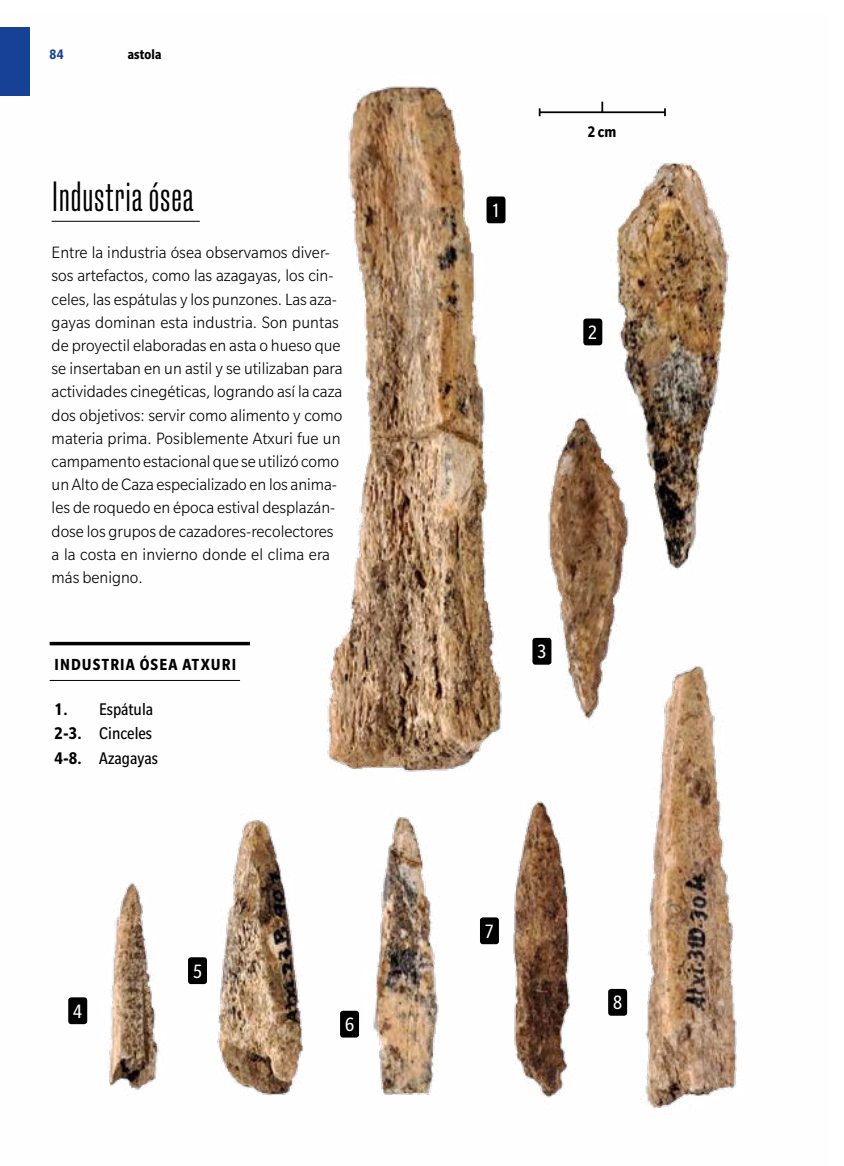
<style>
.page{position:relative;width:844px;height:1166px;background:#fff}
.page>*{position:absolute;margin:0;border:0;box-sizing:border-box;transform-origin:0 0}
.t1{font:300 condensed 42px "Fixture";letter-spacing:.01em;color:#000}
.t2{font:condensed 21px "Slate Pro";color:#fff}
.t3{font:condensed 18.38px/24.5px "Slate Pro";color:#000}
.t4{font:300 17.85px/23.1px "Slate Pro";color:#000;scale:.96 1}
.t5{font:700 condensed 17.5px "Slate Pro";color:#000}
.t6{font:700 condensed 16.62px "Slate Pro";color:#000}
.t7{font:700 condensed 14.88px "Slate Pro";letter-spacing:.01em;color:#000}
.t8{font:700 condensed 14.88px "Slate Pro";color:#164194}
.s1{font-weight:700}
</style>
<div class="page">
<img style="left:0;top:27px;width:737px;height:1082px">
<hr style="left:843px;top:0;width:1px;height:1166px;background:#020203">
<hr style="left:539px;top:111px;width:125px;height:2px;background:#000">
<svg style="left:538px;top:108px;width:2px;height:8px"></svg>
<svg style="left:601px;top:102px;width:2px;height:10px"></svg>
<div style="left:486px;top:196px;width:19px;height:27px;background:#000;border-radius:3px"></div>
<div style="left:583px;top:318px;width:19px;height:27px;background:#000;border-radius:3px"></div>
<div style="left:532px;top:638px;width:19px;height:27px;background:#000;border-radius:3px"></div>
<div style="left:68px;top:997px;width:19px;height:27px;background:#000;border-radius:3px"></div>
<div style="left:188px;top:957px;width:19px;height:27px;background:#000;border-radius:3px"></div>
<div style="left:340px;top:1011px;width:19px;height:26px;background:#000;border-radius:3px"></div>
<div style="left:480px;top:917px;width:19px;height:27px;background:#000;border-radius:3px"></div>
<div style="left:608px;top:989px;width:19px;height:27px;background:#000;border-radius:3px"></div>
<hr style="left:50px;top:642px;width:200px;height:3px;background:#000">
<hr style="left:50px;top:680px;width:190px;height:1px;background:#000">
<hr style="left:52px;top:221px;width:148px;height:1px;background:#000">
<div style="left:0;top:28px;width:30px;height:68px;background:#164194"></div>
<p class="t8" style="left:50px;top:47px;width:15px">84</p>
<p class="t7" style="left:128px;top:47px;width:35px">ASTOLA</p>
<h1 class="t1" style="left:52px;top:171px;width:144px">Industria ósea</h1>
<p class="t4" style="left:52px;top:241px;width:304px">Entre la industria ósea observamos diver&shy;sos artefactos, como las azagayas, los cin&shy;celes, las espátulas y los punzones. Las aza&shy;gayas dominan esta industria. Son puntas de proyectil elaboradas en asta o hueso que se insertaban en un astil y se utilizaban para actividades cinegéticas, logrando así la caza dos objetivos: servir como alimento y como materia prima. Posiblemente Atxuri fue un campamento estacional que se utilizó como un Alto de Caza especializado en los anima&shy;les de roquedo en época estival desplazán&shy;dose los grupos de cazadores-recolectores a la costa en invierno donde el clima era más benigno.</p>
<p class="t5" style="left:55px;top:655px;width:16px">INDUSTRIA</p>
<p class="t5" style="left:140px;top:655px;width:21px">ÓSEA</p>
<p class="t5" style="left:182px;top:655px;width:20px">ATXURI</p>
<p class="t3" style="left:55px;top:696px;width:105px"><span class="s1">1.</span> Espátula<br><span class="s1">2-3.</span> Cinceles<br><span class="s1">4-8.</span> Azagayas</p>
<p class="t2" style="left:73px;top:1000px;width:11px">4</p>
<p class="t2" style="left:193px;top:960px;width:11px">5</p>
<p class="t2" style="left:345px;top:1013px;width:11px">6</p>
<p class="t2" style="left:491px;top:199px;width:11px">1</p>
<p class="t6" style="left:587px;top:122px;width:30px">2 CM</p>
<p class="t2" style="left:588px;top:321px;width:11px">2</p>
<p class="t2" style="left:537px;top:640px;width:11px">3</p>
<p class="t2" style="left:485px;top:920px;width:11px">7</p>
<p class="t2" style="left:613px;top:991px;width:11px">8</p>
</div>
